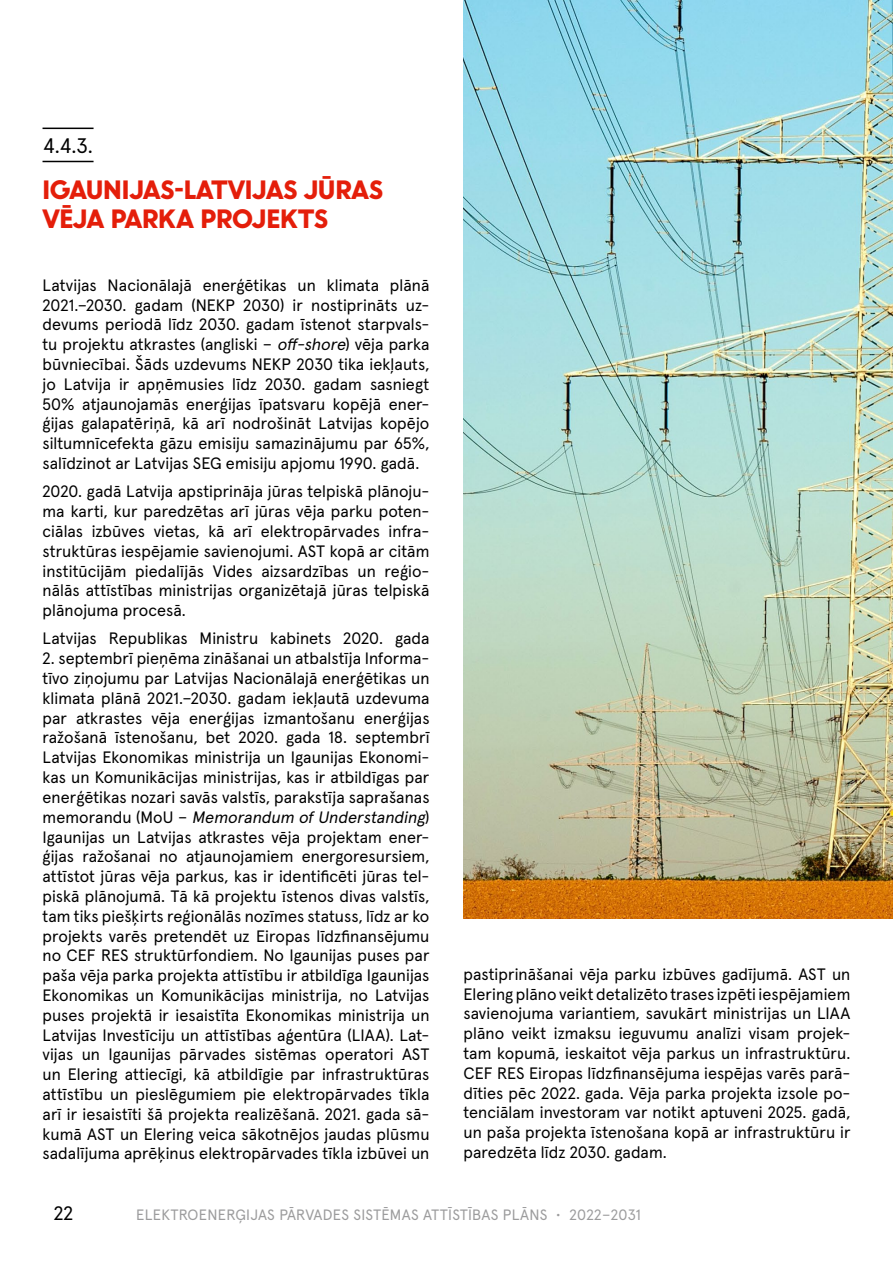
<style>
.page{position:relative;width:893px;height:1263px;background:#fff}
.page>*{position:absolute;margin:0;border:0;box-sizing:border-box;transform-origin:0 0}
.t1{font:900 24px/28.8px "U8";color:#e41e0a}
.t2{font:21px "Apercu Pro";color:#000}
.t3{font:19.5px "Apercu Pro";color:#000}
.t4{font:16.5px/19.8px "Apercu Pro";letter-spacing:.005em;color:#000;text-align:justify}
.t5{font:15px "Apercu Pro";letter-spacing:.015em;color:#9c9c9d}
.s1{font-style:italic}
</style>
<div class="page">
<hr style="left:43px;top:128px;width:51px;height:1px;background:#000">
<hr style="left:43px;top:161px;width:51px;height:1px;background:#000">
<img style="left:463px;top:0;width:430px;height:918px">
<p class="t2" style="left:43px;top:130px;width:51px">4.4.3.</p>
<h1 class="t1" style="left:43px;top:173px;width:342px">IGAUNIJAS-LATVIJAS JŪRAS<br>VĒJA PARKA PROJEKTS</h1>
<p class="t4" style="left:43px;top:274px;width:388px">Latvijas Nacionālajā enerģētikas un klimata plānā 2021.–2030. gadam (NEKP 2030) ir nostiprināts uz&shy;devums periodā līdz 2030. gadam īstenot starpvals&shy;tu projektu atkrastes (angliski – <span class="s1">off-shore</span>) vēja parka būvniecībai. Šāds uzdevums NEKP 2030 tika iekļauts, jo Latvija ir apņēmusies līdz 2030. gadam sasniegt 50% atjaunojamās enerģijas īpatsvaru kopējā ener&shy;ģijas galapatēriņā, kā arī nodrošināt Latvijas kopējo siltumnīcefekta gāzu emisiju samazinājumu par 65%, salīdzinot ar Latvijas SEG emisiju apjomu 1990. gadā.</p>
<p class="t4" style="left:43px;top:480px;width:388px">2020. gadā Latvija apstiprināja jūras telpiskā plānoju&shy;ma karti, kur paredzētas arī jūras vēja parku poten&shy;ciālas izbūves vietas, kā arī elektropārvades infra&shy;struktūras iespējamie savienojumi. AST kopā ar citām institūcijām piedalījās Vides aizsardzības un reģio&shy;nālās attīstības ministrijas organizētajā jūras telpiskā plānojuma procesā.</p>
<p class="t4" style="left:43px;top:627px;width:388px">Latvijas Republikas Ministru kabinets 2020. gada</p>
<p class="t4" style="left:43px;top:647px;width:388px">2. septembrī pieņēma zināšanai un atbalstīja Informa&shy;tīvo ziņojumu par Latvijas Nacionālajā enerģētikas un klimata plānā 2021.–2030. gadam iekļautā uzdevuma par atkrastes vēja enerģijas izmantošanu enerģijas ražošanā īstenošanu, bet 2020. gada 18. septembrī Latvijas Ekonomikas ministrija un Igaunijas Ekonomi&shy;kas un Komunikācijas ministrijas, kas ir atbildīgas par enerģētikas nozari savās valstīs, parakstīja saprašanas m e m o ra n d u ( M o U – <span class="s1">Memorandum ofUnderstanding</span>)<br>Igaunijas un Latvijas atkrastes vēja projektam ener&shy;ģijas ražošanai no atjaunojamiem energoresursiem, attīstot jūras vēja parkus, kas ir identificēti jūras tel&shy;piskā plānojumā. Tā kā projektu īstenos divas valstīs, tam tiks piešķirts reģionālās nozīmes statuss, līdz ar ko projekts varēs pretendēt uz Eiropas līdzfinansējumu no CEF RES struktūrfondiem. No Igaunijas puses par paša vēja parka projekta attīstību ir atbildīga Igaunijas Ekonomikas un Komunikācijas ministrija, no Latvijas puses projektā ir iesaistīta Ekonomikas ministrija un Latvijas Investīciju un attīstības aģentūra (LIAA). Lat&shy;vijas un Igaunijas pārvades sistēmas operatori AST un Elering attiecīgi, kā atbildīgie par infrastruktūras attīstību un pieslēgumiem pie elektropārvades tīkla arī ir iesaistīti šā projekta realizēšanā. 2021. gada sā&shy;kumā AST un Elering veica sākotnējos jaudas plūsmu sadalījuma aprēķinus elektropārvades tīkla izbūvei un</p>
<p class="t4" style="left:463px;top:963px;width:388px">pastiprināšanai vēja parku izbūves gadījumā. AST un Elering plāno veikt detalizēto trases izpēti iespējamiem savienojuma variantiem, savukārt ministrijas un LIAA plāno veikt izmaksu ieguvumu analīzi visam projek&shy;tam kopumā, ieskaitot vēja parkus un infrastruktūru.<br>CEF RES Eiropas līdzfinansējuma iespējas varēs parā&shy;dīties pēc 2022. gada. Vēja parka projekta izsole po&shy;tenciālam investoram var notikt aptuveni 2025. gadā, un paša projekta īstenošana kopā ar infrastruktūru ir paredzēta līdz 2030. gadam.</p>
<p class="t3" style="left:54px;top:1198px;width:21px">22</p>
<p class="t5" style="left:136px;top:1203px;width:506px">ELEKTROENERĢIJAS PĀRVADES SISTĒMAS ATTĪSTĪBAS PLĀNS • 2022–2031</p>
</div>
